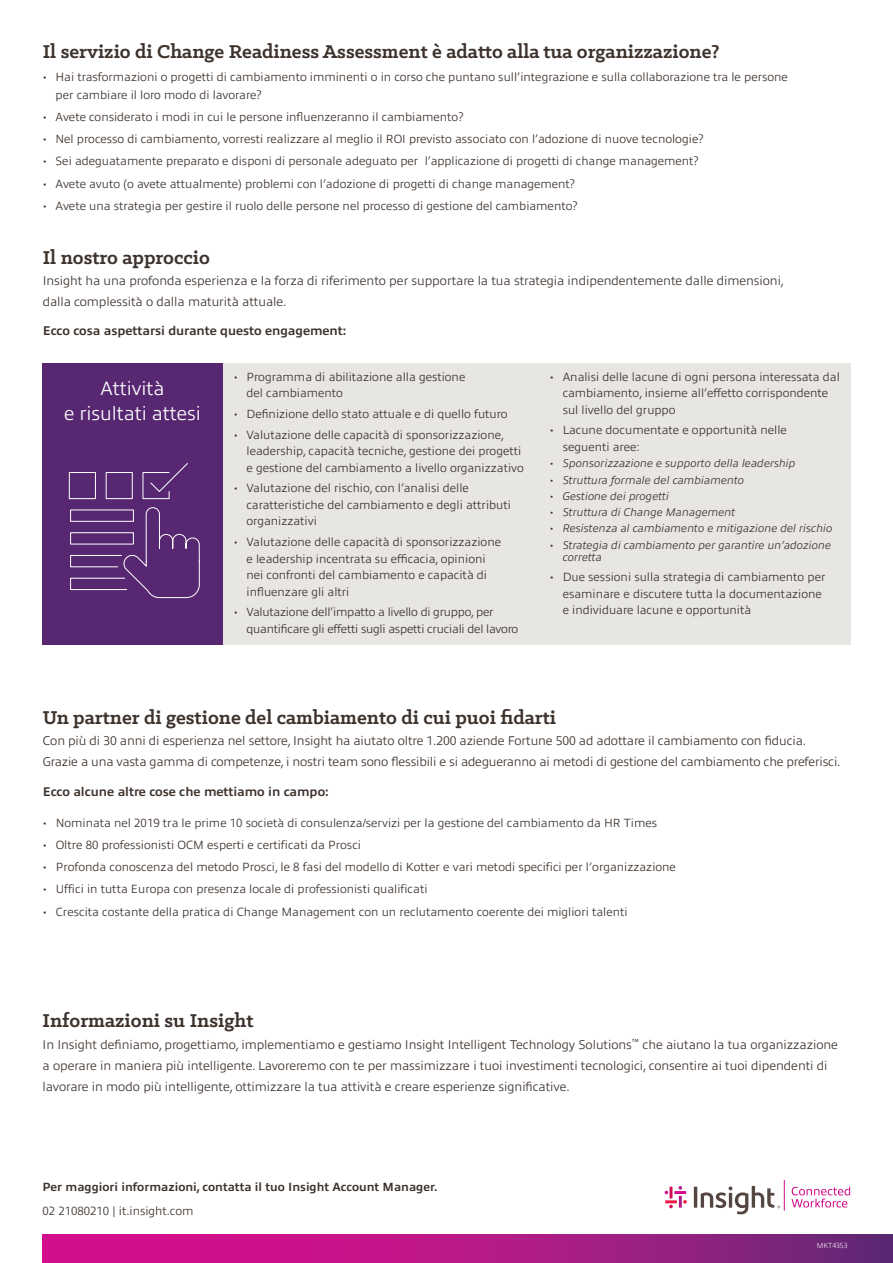
<style>
.page{position:relative;width:893px;height:1263px;background:#fff}
.page>*{position:absolute;margin:0;border:0;box-sizing:border-box;transform-origin:0 0}
.t1{font:700 21px "Klinic Slab";color:#3d322c}
.t2{font:300 19.5px/25.5px "Allumi Pro";letter-spacing:-.005em;color:#fff;text-align:center}
.t3{font:300 12.75px/21px "Allumi Pro";letter-spacing:-.005em;color:#3d322c}
.t4{font:700 12.75px "Allumi Pro";letter-spacing:-.005em;color:#3d322c}
.t5{font:300 12px/16.5px "Allumi Pro";color:#3d322c}
.t6{font:300 12px/16.5px "Allumi Pro";letter-spacing:-.02em;color:#3d322c}
.t7{font:700 12px "Allumi Pro";color:#3d322c}
.t8{font:italic 300 11.25px/12px "Allumi Pro";color:#3d322c}
.t9{font:200 7.5px "Allumi Pro";color:#fff}
.s1{font-family:"Klinic Slab"}
.s2{font-family:"Klinic Slab";font-style:normal}
</style>
<div class="page">
<div style="left:43px;top:363px;width:807px;height:282px;background:#e8e6e3"></div>
<div style="left:42px;top:363px;width:180px;height:282px;background:#582772"></div>
<svg style="left:68px;top:463px;width:132px;height:136px"></svg>
<svg style="left:43px;top:1235px;width:850px;height:28px;background:#ad1983"></svg>
<hr style="left:784px;top:1180px;width:1px;height:31px;background:#d20e8c">
<svg style="left:665px;top:1186px;width:22px;height:22px"></svg>
<svg style="left:694px;top:1186px;width:86px;height:28px"></svg>
<svg style="left:791px;top:1186px;width:59px;height:21px"></svg>
<h1 class="t1" style="left:43px;top:38px;width:678px">Il servizio di Change Readiness Assessment è adatto alla tua organizzazione?</h1>
<p class="t5" style="left:55px;top:66px;width:734px;line-height:18px;text-indent:-13px"><span class="s1">•</span> Hai trasformazioni o progetti di cambiamento imminenti o in corso che puntano sull’integrazione e sulla collaborazione tra le persone per cambiare il loro modo di lavorare?</p>
<p class="t5" style="left:43px;top:107px;width:422px"><span class="s1">•</span> Avete considerato i modi in cui le persone influenzeranno il cambiamento?</p>
<p class="t5" style="left:43px;top:130px;width:662px"><span class="s1">•</span> Nel processo di cambiamento, vorresti realizzare al meglio il ROI previsto associato con l’adozione di nuove tecnologie?</p>
<p class="t5" style="left:43px;top:152px;width:658px"><span class="s1">•</span> Sei adeguatamente preparato e disponi di personale adeguato per l’applicazione di progetti di change management?</p>
<p class="t5" style="left:43px;top:174px;width:534px"><span class="s1">•</span> Avete avuto (o avete attualmente) problemi con l’adozione di progetti di change management?</p>
<p class="t5" style="left:43px;top:196px;width:536px"><span class="s1">•</span> Avete una strategia per gestire il ruolo delle persone nel processo di gestione del cambiamento?</p>
<h1 class="t1" style="left:43px;top:243px;width:169px">Il nostro approccio</h1>
<p class="t3" style="left:43px;top:269px;width:743px">Insight ha una profonda esperienza e la forza di riferimento per supportare la tua strategia indipendentemente dalle dimensioni, dalla complessità o dalla maturità attuale.</p>
<p class="t4" style="left:43px;top:322px;width:305px">Ecco cosa aspettarsi durante questo engagement:</p>
<h2 class="t2" style="left:64px;top:374px;width:138px">Attività<br>e risultati attesi</h2>
<p class="t5" style="left:247px;top:367px;width:220px;text-indent:-13px"><span class="s1">•</span> Programma di abilitazione alla gestione del cambiamento</p>
<p class="t5" style="left:234px;top:405px;width:275px"><span class="s1">•</span> Definizione dello stato attuale e di quello futuro</p>
<p class="t5" style="left:247px;top:425px;width:279px;text-indent:-13px"><span class="s1">•</span> Valutazione delle capacità di sponsorizzazione, leadership, capacità tecniche, gestione dei progetti e gestione del cambiamento a livello organizzativo</p>
<p class="t5" style="left:247px;top:479px;width:266px;text-indent:-13px"><span class="s1">•</span> Valutazione del rischio, con l’analisi delle caratteristiche del cambiamento e degli attributi organizzativi</p>
<p class="t5" style="left:247px;top:533px;width:256px;text-indent:-13px"><span class="s1">•</span> Valutazione delle capacità di sponsorizzazione e leadership incentrata su efficacia, opinioni nei confronti del cambiamento e capacità di influenzare gli altri</p>
<p class="t6" style="left:247px;top:603px;width:273px;text-indent:-13px"><span class="s1">•</span> Valutazione dell’impatto a livello di gruppo, per quantificare gli effetti sugli aspetti cruciali del lavoro</p>
<p class="t5" style="left:563px;top:367px;width:279px;text-indent:-13px"><span class="s1">•</span> Analisi delle lacune di ogni persona interessata dal cambiamento, insieme all’effetto corrispondente sul livello del gruppo</p>
<p class="t5" style="left:563px;top:421px;width:226px;text-indent:-13px"><span class="s1">•</span> Lacune documentate e opportunità nelle seguenti aree:</p>
<p class="t8" style="left:550px;top:456px;width:247px"><span class="s2">•</span> Sponsorizzazione e supporto della leadership</p>
<p class="t8" style="left:550px;top:473px;width:196px"><span class="s2">•</span> Struttura formale del cambiamento</p>
<p class="t8" style="left:550px;top:489px;width:121px"><span class="s2">•</span> Gestione dei progetti</p>
<p class="t8" style="left:550px;top:505px;width:187px"><span class="s2">•</span> Struttura di Change Management</p>
<p class="t8" style="left:550px;top:521px;width:284px"><span class="s2">•</span> Resistenza al cambiamento e mitigazione del rischio</p>
<p class="t8" style="left:563px;top:538px;width:270px;text-indent:-13px"><span class="s2">•</span> Strategia di cambiamento per garantire un’adozione corretta</p>
<p class="t5" style="left:563px;top:568px;width:264px;text-indent:-13px"><span class="s1">•</span> Due sessioni sulla strategia di cambiamento per esaminare e discutere tutta la documentazione e individuare lacune e opportunità</p>
<h1 class="t1" style="left:43px;top:704px;width:515px">Un partner di gestione del cambiamento di cui puoi fidarti</h1>
<p class="t3" style="left:43px;top:729px;width:799px">Con più di 30 anni di esperienza nel settore, Insight ha aiutato oltre 1.200 aziende Fortune 500 ad adottare il cambiamento con fiducia.<br>Grazie a una vasta gamma di competenze, i nostri team sono flessibili e si adegueranno ai metodi di gestione del cambiamento che preferisci.</p>
<p class="t4" style="left:43px;top:782px;width:288px">Ecco alcune altre cose che mettiamo in campo:</p>
<p class="t5" style="left:43px;top:813px;width:616px"><span class="s1">•</span> Nominata nel 2019 tra le prime 10 società di consulenza/servizi per la gestione del cambiamento da HR Times</p>
<p class="t5" style="left:43px;top:836px;width:320px"><span class="s1">•</span> Oltre 80 professionisti OCM esperti e certificati da Prosci</p>
<p class="t5" style="left:43px;top:858px;width:635px"><span class="s1">•</span> Profonda conoscenza del metodo Prosci, le 8 fasi del modello di Kotter e vari metodi specifici per l’organizzazione</p>
<p class="t5" style="left:43px;top:880px;width:386px"><span class="s1">•</span> Uffici in tutta Europa con presenza locale di professionisti qualificati</p>
<p class="t5" style="left:43px;top:902px;width:586px"><span class="s1">•</span> Crescita costante della pratica di Change Management con un reclutamento coerente dei migliori talenti</p>
<h1 class="t1" style="left:43px;top:1007px;width:212px">Informazioni su Insight</h1>
<p class="t3" style="left:43px;top:1032px;width:797px">In Insight definiamo, progettiamo, implementiamo e gestiamo Insight Intelligent Technology Solutions<sup>™</sup> che aiutano la tua organizzazione a operare in maniera più intelligente. Lavoreremo con te per massimizzare i tuoi investimenti tecnologici, consentire ai tuoi dipendenti di lavorare in modo più intelligente, ottimizzare la tua attività e creare esperienze significative.</p>
<p class="t7" style="left:43px;top:1178px;width:397px">Per maggiori informazioni, contatta il tuo Insight Account Manager.</p>
<p class="t5" style="left:43px;top:1201px;width:152px">02 21080210 | it.insight.com</p>
<p class="t9" style="left:817px;top:1240px;width:32px">MKT4353</p>
</div>
